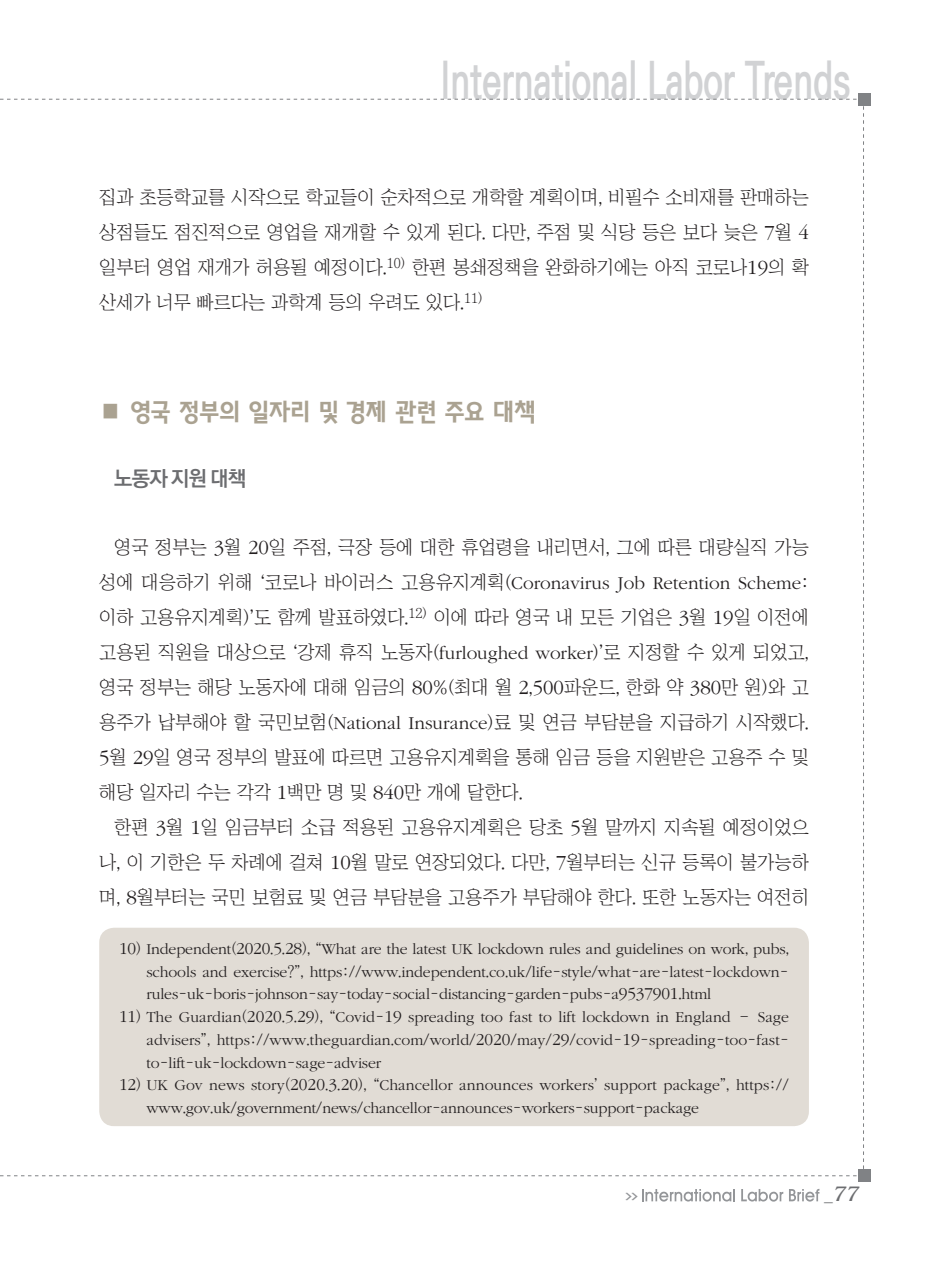
<style>
.page{position:relative;width:933px;height:1275px;background:#fff}
.page>*{position:absolute;margin:0;border:0;box-sizing:border-box;transform-origin:0 0}
.t1{font:700 50.4px "Ko Pub Dotum";color:#d1d2d4;scale:.7 1}
.서론{font:24.5px "KBI Zfor SM Esgo H";letter-spacing:-.03em;color:#aaa291}
.중제목{font:700 21px "Ko Pub Dotum";letter-spacing:-.03em;color:#6c6d70}
.t2{font:italic 300 21px "Bookman";color:#6c6d70}
.본문{font:18.9px/35px "Chosunilbo NM";color:#231f20;text-align:justify}
.각주{font:300 15.75px/22.8px "ITC Garamond Std";letter-spacing:-.01em;color:#231f20;text-align:justify}
.t3{font:700 7.88px "Ko Pub Dotum";color:#939598;scale:2 1}
.s1{font-family:"ITC Garamond Std";font-weight:300;font-size:20.82px}
.s2{font-family:"ITC Garamond Std";font-weight:300}
.s3{font-size:17.32px}
.s4{font-family:"Chosunilbo NM";font-weight:400}
.s5{font-family:"Helvetica";font-weight:400;font-style:normal;font-size:17.5px}
</style>
<div class="page">
<div style="left:858px;top:93px;width:12px;height:12px;background:#808285"></div>
<div style="left:858px;top:1170px;width:12px;height:12px;background:#808285"></div>
<svg style="left:642px;top:1189px;width:93px;height:13px"></svg>
<svg style="left:741px;top:1189px;width:42px;height:13px"></svg>
<svg style="left:789px;top:1189px;width:30px;height:12px"></svg>
<div style="left:99px;top:928px;width:710px;height:198px;background:#e1dcd5;border-radius:15px"></div>
<h1 class="t1" style="left:440px;top:56px;width:588px">International Labor Trends</h1>
<p class="본문" style="left:99px;top:179px;width:711px">집과 초등학교를 시작으로 학교들이 순차적으로 개학할 계획이며, 비필수 소비재를 판매하는 상점들도 점진적으로 영업을 재개할 수 있게 된다. 다만, 주점 및 식당 등은 보다 늦은 <span class="s1">7</span>월 <span class="s1">4 </span>일부터 영업 재개가 허용될 예정이다.<sup>10)</sup> 한편 봉쇄정책을 완화하기에는 아직 코로나<span class="s1">19</span>의 확 산세가 너무 빠르다는 과학계 등의 우려도 있다.<sup>11)</sup></p>
<p class="서론" style="left:99px;top:397px;width:438px">■ 영국 정부의 일자리 및 경제 관련 주요 대책</p>
<p class="중제목" style="left:114px;top:468px;width:133px">노동자 지원 대책</p>
<p class="본문" style="left:99px;top:529px;width:711px;text-indent:15px">영국 정부는 <span class="s1">3</span>월 <span class="s1">20</span>일 주점, 극장 등에 대한 휴업령을 내리면서, 그에 따른 대량실직 가능 성에 대응하기 위해 ‘코로나 바이러스 고용유지계획(<span class="s2">Coronavirus Job Retention Scheme</span>: 이하 고용유지계획)’도 함께 발표하였다.<sup>12)</sup> 이에 따라 영국 내 모든 기업은 <span class="s1">3</span>월 <span class="s1">19</span>일 이전에 고용된 직원을 대상으로 ‘강제 휴직 노동자(<span class="s2">furloughed worker</span>)’로 지정할 수 있게 되었고, 영국 정부는 해당 노동자에 대해 임금의 <span class="s1">80</span>%(최대 월 <span class="s1">2</span>,<span class="s1">500</span>파운드, 한화 약 <span class="s1">380</span>만 원)와 고 용주가 납부해야 할 국민보험(<span class="s2">National Insurance</span>)료 및 연금 부담분을 지급하기 시작했다.<br><span class="s1">5</span>월 <span class="s1">29</span>일 영국 정부의 발표에 따르면 고용유지계획을 통해 임금 등을 지원받은 고용주 수 및 해당 일자리 수는 각각 <span class="s1">1</span>백만 명 및 <span class="s1">840</span>만 개에 달한다.</p>
<p class="본문" style="left:99px;top:809px;width:711px;text-indent:15px">한편 <span class="s1">3</span>월 <span class="s1">1</span>일 임금부터 소급 적용된 고용유지계획은 당초 <span class="s1">5</span>월 말까지 지속될 예정이었으 나, 이 기한은 두 차례에 걸쳐 <span class="s1">10</span>월 말로 연장되었다. 다만, <span class="s1">7</span>월부터는 신규 등록이 불가능하 며, <span class="s1">8</span>월부터는 국민 보험료 및 연금 부담분을 고용주가 부담해야 한다. 또한 노동자는 여전히</p>
<p class="각주" style="left:146px;top:938px;width:644px;text-indent:-27px"><span class="s3">10</span><span class="s4">)</span> Independent<span class="s4">(</span><span class="s3">2020</span><span class="s4">.</span><span class="s3">5</span><span class="s4">.</span><span class="s3">28</span><span class="s4">), “</span>What are the latest UK lockdown rules and guidelines on work<span class="s4">,</span> pubs<span class="s4">, </span>schools and exercise<span class="s4">?”,</span> https<span class="s4">://</span>www<span class="s4">.</span>independent<span class="s4">.</span>co<span class="s4">.</span>uk<span class="s4">/</span>life<span class="s4">-</span>style<span class="s4">/</span>what<span class="s4">-</span>are<span class="s4">-</span>latest<span class="s4">-</span>lockdown&shy;rules<span class="s4">-</span>uk<span class="s4">-</span>boris<span class="s4">-</span>johnson<span class="s4">-</span>say<span class="s4">-</span>today<span class="s4">-</span>social<span class="s4">-</span>distancing<span class="s4">-</span>garden<span class="s4">-</span>pubs<span class="s4">-</span>a<span class="s3">9537901</span><span class="s4">.</span>html</p>
<p class="각주" style="left:146px;top:1006px;width:644px;text-indent:-27px"><span class="s3">11</span><span class="s4">)</span> The Guardian<span class="s4">(</span><span class="s3">2020</span><span class="s4">.</span><span class="s3">5</span><span class="s4">.</span><span class="s3">29</span><span class="s4">), “</span>Covid<span class="s4">-</span><span class="s3">19</span> spreading too fast to lift lockdown in England <span class="s4">–</span> Sage advisers<span class="s4">”,</span> https<span class="s4">://</span>www<span class="s4">.</span>theguardian<span class="s4">.</span>com<span class="s4">/</span>world<span class="s4">/</span><span class="s3">2020</span><span class="s4">/</span>may<span class="s4">/</span><span class="s3">29</span><span class="s4">/</span>covid<span class="s4">-</span><span class="s3">19</span><span class="s4">-</span>spreading<span class="s4">-</span>too<span class="s4">-</span>fast&shy;to<span class="s4">-</span>lift<span class="s4">-</span>uk<span class="s4">-</span>lockdown<span class="s4">-</span>sage<span class="s4">-</span>adviser</p>
<p class="각주" style="left:146px;top:1074px;width:644px;text-indent:-27px"><span class="s3">12</span><span class="s4">)</span> UK Gov news story<span class="s4">(</span><span class="s3">2020</span><span class="s4">.</span><span class="s3">3</span><span class="s4">.</span><span class="s3">20</span><span class="s4">), “</span>Chancellor announces workers<span class="s4">’</span> support package<span class="s4">”,</span> https<span class="s4">:// </span>www<span class="s4">.</span>gov<span class="s4">.</span>uk<span class="s4">/</span>government<span class="s4">/</span>news<span class="s4">/</span>chancellor<span class="s4">-</span>announces<span class="s4">-</span>workers<span class="s4">-</span>support<span class="s4">-</span>package</p>
<p class="t3" style="left:625px;top:1192px;width:8px">&gt;&gt;</p>
<h3 class="t2" style="left:824px;top:1182px;width:36px"><span class="s5">_</span>77</h3>
</div>
